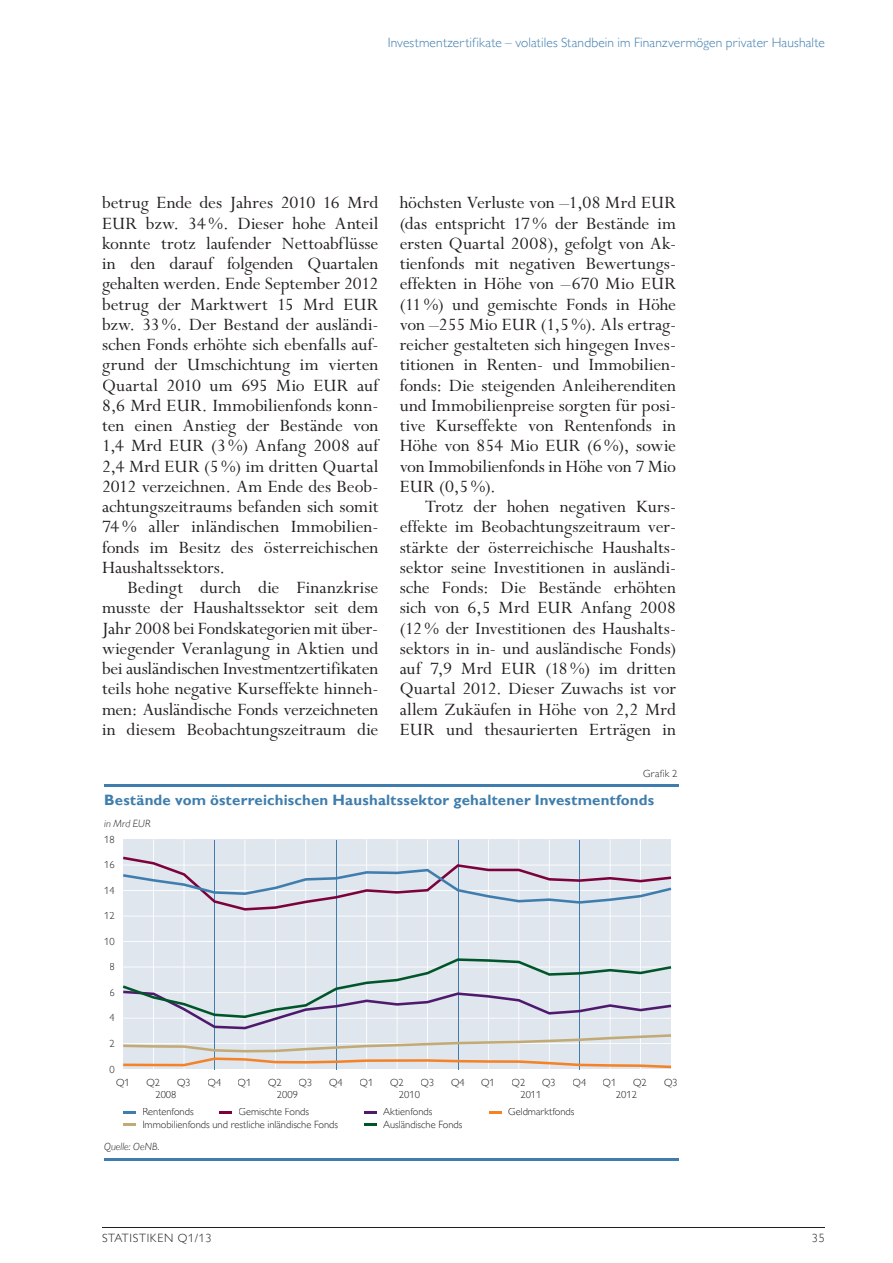
<style>
.page{position:relative;width:893px;height:1263px;background:#fff}
.page>*{position:absolute;margin:0;border:0;box-sizing:border-box;transform-origin:0 0}
.t1{font:19.5px/20.2px "Perpetua Std";color:#231f20;text-align:justify}
.t2{font:700 15px "Gill Sans MT Pro";letter-spacing:.01em;color:#3e7dad}
.t3{font:300 13.5px "Gill Sans MT Pro";letter-spacing:.01em;color:#3e7dad}
.t4{font:300 12px "Gill Sans MT Pro";letter-spacing:.06em;color:#231f20}
.t5{font:300 10.5px/12.8px "Gill Sans MT Pro";color:#231f20}
.t6{font:italic 300 10.5px "Gill Sans MT Pro";letter-spacing:.01em;color:#231f20}
</style>
<div class="page">
<hr style="left:102px;top:1227px;width:723px;height:1px;background:#231f20">
<hr style="left:104px;top:784px;width:574px;height:2px;background:#3e7dad">
<hr style="left:104px;top:1158px;width:574px;height:3px;background:#3e7dad">
<svg style="left:123px;top:1111px;width:13px;height:2px"></svg>
<svg style="left:123px;top:1124px;width:13px;height:2px"></svg>
<svg style="left:364px;top:1124px;width:13px;height:2px"></svg>
<svg style="left:219px;top:1111px;width:13px;height:2px"></svg>
<svg style="left:364px;top:1111px;width:13px;height:2px"></svg>
<svg style="left:489px;top:1111px;width:13px;height:2px"></svg>
<div style="left:123px;top:839px;width:548px;height:230px;background:#e0e6ed"></div>
<hr style="left:123px;top:941px;width:548px;height:1px;background:#fff">
<hr style="left:123px;top:916px;width:548px;height:1px;background:#fff">
<hr style="left:153px;top:839px;width:1px;height:230px;background:#fff">
<hr style="left:184px;top:839px;width:1px;height:230px;background:#fff">
<hr style="left:244px;top:839px;width:1px;height:230px;background:#fff">
<hr style="left:275px;top:839px;width:1px;height:230px;background:#fff">
<hr style="left:305px;top:839px;width:1px;height:230px;background:#fff">
<hr style="left:366px;top:839px;width:1px;height:230px;background:#fff">
<hr style="left:397px;top:839px;width:1px;height:230px;background:#fff">
<hr style="left:427px;top:839px;width:1px;height:230px;background:#fff">
<hr style="left:488px;top:839px;width:1px;height:230px;background:#fff">
<hr style="left:518px;top:839px;width:1px;height:230px;background:#fff">
<hr style="left:549px;top:839px;width:1px;height:230px;background:#fff">
<hr style="left:610px;top:839px;width:1px;height:230px;background:#fff">
<hr style="left:640px;top:839px;width:1px;height:230px;background:#fff">
<hr style="left:579px;top:840px;width:1px;height:229px;background:#3e7dad">
<hr style="left:458px;top:840px;width:1px;height:229px;background:#3e7dad">
<hr style="left:336px;top:840px;width:1px;height:229px;background:#3e7dad">
<hr style="left:214px;top:840px;width:1px;height:229px;background:#3e7dad">
<svg style="left:123px;top:958px;width:548px;height:110px"></svg>
<svg style="left:123px;top:857px;width:548px;height:53px"></svg>
<p class="t3" style="left:388px;top:35px;width:439px">Investmentzertifikate – volatiles Standbein im Finanzvermögen privater Haushalte</p>
<p class="t1" style="left:102px;top:193px;width:278px">betrug Ende des Jahres 2010 16 Mrd EUR bzw. 34 %. Dieser hohe Anteil konnte trotz laufender Nettoabflüsse in den darauf folgenden Quartalen gehalten werden. Ende September 2012 betrug der Marktwert 15 Mrd EUR bzw. 33 %. Der Bestand der ausländi&shy;schen Fonds erhöhte sich ebenfalls auf&shy;grund der Umschichtung im vierten Quartal 2010 um 695 Mio EUR auf 8,6 Mrd EUR. Immobilienfonds konn&shy;ten einen Anstieg der Bestände von 1,4 Mrd EUR (3 %) Anfang 2008 auf 2,4 Mrd EUR (5 %) im dritten Quartal 2012 verzeichnen. Am Ende des Beob&shy;achtungszeitraums befanden sich somit 74 % aller inländischen Immobilien&shy;fonds im Besitz des öster reichischen Haushaltssektors.</p>
<p class="t1" style="left:102px;top:578px;width:278px;text-indent:26px">Bedingt durch die Finanzkrise musste der Haushaltssektor seit dem Jahr 2008 bei Fondskategorien mit über&shy;wiegender Veranlagung in Aktien und bei ausländischen Investmentzertifikaten teils hohe negative Kurseffekte hinneh&shy;men: Ausländische Fonds verzeichneten in diesem Beobachtungszeitraum die</p>
<p class="t1" style="left:400px;top:193px;width:278px">höchsten Verluste von –1,08 Mrd EUR (das entspricht 17 % der Bestände im ersten Quartal 2008), gefolgt von Ak&shy;tienfonds mit negativen Bewertungs&shy;effekten in Höhe von –670 Mio EUR (11 %) und gemischte Fonds in Höhe von –255 Mio EUR (1,5 %). Als ertrag&shy;reicher gestalteten sich hingegen Inves&shy;titionen in Renten- und Immobilien&shy;fonds: Die steigenden Anleiherenditen und Immobilienpreise sorgten für posi&shy;tive Kurseffekte von Rentenfonds in Höhe von 854 Mio EUR (6 %), sowie von Immobilienfonds in Höhe von 7 Mio EUR (0,5 %).</p>
<p class="t1" style="left:400px;top:497px;width:278px;text-indent:26px">Trotz der hohen negativen Kurs&shy;effekte im Beobachtungszeitraum ver&shy;stärkte der österreichische Haushalts&shy;sektor seine Investitionen in ausländi&shy;sche Fonds: Die Bestände erhöhten sich von 6,5 Mrd EUR Anfang 2008 (12 % der Investitionen des Haushalts&shy;sektors in in- und ausländische Fonds) auf 7,9 Mrd EUR (18 %) im dritten Quartal 2012. Dieser Zuwachs ist vor allem Zukäufen in Höhe von 2,2 Mrd EUR und thesaurierten Erträgen in</p>
<p class="t5" style="left:643px;top:767px;width:36px">Grafik 2</p>
<p class="t2" style="left:104px;top:791px;width:551px">Bestände vom österreichischen Haushaltssektor gehaltener Investmentfonds</p>
<p class="t6" style="left:104px;top:817px;width:48px">in Mrd EUR</p>
<p class="t5" style="left:104px;top:833px;width:12px">18</p>
<p class="t5" style="left:104px;top:858px;width:12px">16</p>
<p class="t5" style="left:104px;top:884px;width:12px">14</p>
<p class="t5" style="left:104px;top:909px;width:12px">12</p>
<p class="t5" style="left:104px;top:935px;width:12px">10</p>
<p class="t5" style="left:109px;top:960px;width:7px">8</p>
<p class="t5" style="left:109px;top:986px;width:7px">6</p>
<p class="t5" style="left:109px;top:1011px;width:7px">4</p>
<p class="t5" style="left:109px;top:1037px;width:7px">2</p>
<p class="t5" style="left:109px;top:1062px;width:7px">0</p>
<p class="t5" style="left:116px;top:1075px;width:15px">Q1</p>
<p class="t5" style="left:147px;top:1075px;width:15px">Q2</p>
<p class="t5" style="left:177px;top:1075px;width:15px">Q3</p>
<p class="t5" style="left:208px;top:1075px;width:15px">Q4</p>
<p class="t5" style="left:664px;top:1075px;width:15px">Q3</p>
<p class="t5" style="left:155px;top:1088px;width:22px">2008</p>
<p class="t5" style="left:238px;top:1075px;width:15px">Q1</p>
<p class="t5" style="left:268px;top:1075px;width:15px">Q2</p>
<p class="t5" style="left:299px;top:1075px;width:15px">Q3</p>
<p class="t5" style="left:329px;top:1075px;width:15px">Q4</p>
<p class="t5" style="left:277px;top:1088px;width:22px">2009</p>
<p class="t5" style="left:360px;top:1075px;width:15px">Q1</p>
<p class="t5" style="left:390px;top:1075px;width:15px">Q2</p>
<p class="t5" style="left:421px;top:1075px;width:15px">Q3</p>
<p class="t5" style="left:451px;top:1075px;width:15px">Q4</p>
<p class="t5" style="left:399px;top:1088px;width:22px">2010</p>
<p class="t5" style="left:481px;top:1075px;width:15px">Q1</p>
<p class="t5" style="left:512px;top:1075px;width:15px">Q2</p>
<p class="t5" style="left:542px;top:1075px;width:15px">Q3</p>
<p class="t5" style="left:573px;top:1075px;width:15px">Q4</p>
<p class="t5" style="left:603px;top:1075px;width:15px">Q1</p>
<p class="t5" style="left:633px;top:1075px;width:15px">Q2</p>
<p class="t5" style="left:520px;top:1088px;width:22px">2011</p>
<p class="t5" style="left:616px;top:1088px;width:22px">2012</p>
<p class="t5" style="left:239px;top:1105px;width:72px">Gemischte Fonds</p>
<p class="t5" style="left:383px;top:1105px;width:51px">Aktienfonds</p>
<p class="t5" style="left:508px;top:1105px;width:68px">Geldmarktfonds</p>
<p class="t5" style="left:142px;top:1105px;width:197px">Rentenfonds<br>Immobilienfonds und restliche inländische Fonds</p>
<p class="t5" style="left:383px;top:1118px;width:81px">Ausländische Fonds</p>
<p class="t6" style="left:104px;top:1140px;width:57px">Quelle: OeNB.</p>
<p class="t4" style="left:102px;top:1231px;width:111px">STATISTIKEN Q1/13</p>
<p class="t4" style="left:812px;top:1231px;width:14px">35</p>
</div>
